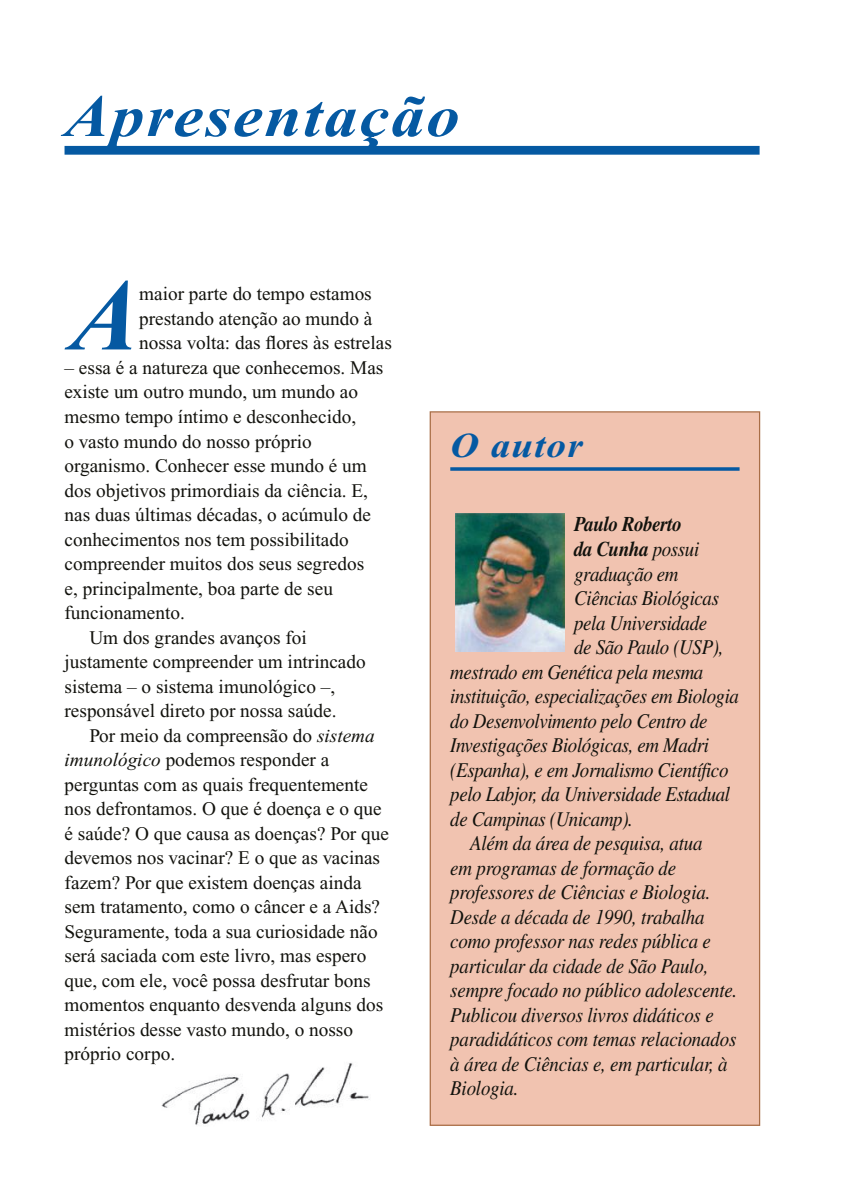
<style>
.page{position:relative;width:844px;height:1191px;background:#fff}
.page>*{position:absolute;margin:0;border:0;box-sizing:border-box;transform-origin:0 0}
.t1{font:italic 700 101.67px "Times New Roman";color:#0559a2}
.t2{font:italic 700 59.5px "Times New Roman";letter-spacing:.03em;color:#0559a2;scale:1.12 1}
.t3{font:italic 700 35px "Times New Roman";letter-spacing:.03em;color:#0559a2;scale:1.12 1}
.t4{font:italic 21px "Times";letter-spacing:-.02em;color:#12120d;scale:.9 1}
.t5{font:italic 700 21px "Times";letter-spacing:-.02em;color:#12120d;scale:.9 1}
.t6{font:19.25px/24.5px "Times New Roman";color:#12120d}
.s1{font-style:italic}
.s2{font-weight:400}
</style>
<div class="page">
<div style="left:64px;top:146px;width:695px;height:9px;background:#0559a2"></div>
<img style="left:161px;top:1063px;width:209px;height:62px">
<img style="left:161px;top:1063px;width:14px;height:1px">
<div style="left:430px;top:412px;width:329px;height:713px;background:#f1c3b0"></div>
<svg style="left:450px;top:467px;width:289px;height:4px"></svg>
<img style="left:455px;top:513px;width:109px;height:139px">
<h2 class="t2" style="left:64px;top:96px;width:354px">Apresentação</h2>
<h1 class="t1" style="left:70px;top:280px;width:69px">A</h1>
<p class="t6" style="left:139px;top:283px;width:254px">maior parte do tempo estamos prestando atenção ao mundo à nossa volta: das flores às estrelas</p>
<p class="t6" style="left:64px;top:357px;width:320px">– essa é a natureza que conhecemos. Mas</p>
<p class="t6" style="left:64px;top:381px;width:295px">existe um outro mundo, um mundo ao</p>
<p class="t6" style="left:64px;top:406px;width:293px">mesmo tempo íntimo e desconhecido,</p>
<p class="t6" style="left:64px;top:430px;width:249px">o vasto mundo do nosso próprio</p>
<p class="t6" style="left:64px;top:455px;width:304px">organismo. Conhecer esse mundo é um</p>
<p class="t6" style="left:64px;top:479px;width:305px">dos objetivos primordiais da ciência. E,</p>
<p class="t6" style="left:64px;top:504px;width:308px">nas duas últimas décadas, o acúmulo de</p>
<p class="t6" style="left:64px;top:529px;width:285px">conhecimentos nos tem possibilitado</p>
<p class="t6" style="left:64px;top:553px;width:301px">compreender muitos dos seus segredos</p>
<p class="t6" style="left:64px;top:578px;width:270px">e, principalmente, boa parte de seu</p>
<p class="t6" style="left:64px;top:602px;width:122px">funcionamento.</p>
<p class="t6" style="left:89px;top:627px;width:219px">Um dos grandes avanços foi</p>
<p class="t6" style="left:64px;top:651px;width:302px">justamente compreender um intrincado</p>
<p class="t6" style="left:64px;top:676px;width:272px">sistema – o sistema imunológico –,</p>
<p class="t6" style="left:64px;top:700px;width:273px">responsável direto por nossa saúde.</p>
<p class="t6" style="left:89px;top:725px;width:287px">Por meio da compreensão do <span class="s1">sistema</span></p>
<p class="t6" style="left:64px;top:749px;width:266px"><span class="s1">imunológico</span> podemos responder a</p>
<p class="t6" style="left:64px;top:774px;width:305px">perguntas com as quais frequentemente</p>
<p class="t6" style="left:64px;top:798px;width:319px">nos defrontamos. O que é doença e o que</p>
<p class="t6" style="left:64px;top:823px;width:326px">é saúde? O que causa as doenças? Por que</p>
<p class="t6" style="left:64px;top:847px;width:317px">devemos nos vacinar? E o que as vacinas</p>
<p class="t6" style="left:64px;top:872px;width:298px">fazem? Por que existem doenças ainda</p>
<p class="t6" style="left:64px;top:896px;width:317px">sem tratamento, como o câncer e a Aids?</p>
<p class="t6" style="left:64px;top:921px;width:314px">Seguramente, toda a sua curiosidade não</p>
<p class="t6" style="left:64px;top:945px;width:303px">será saciada com este livro, mas espero</p>
<p class="t6" style="left:64px;top:970px;width:307px">que, com ele, você possa desfrutar bons</p>
<p class="t6" style="left:64px;top:994px;width:320px">momentos enquanto desvenda alguns dos</p>
<p class="t6" style="left:64px;top:1019px;width:290px">mistérios desse vasto mundo, o nosso</p>
<p class="t6" style="left:64px;top:1043px;width:112px">próprio corpo.</p>
<h3 class="t3" style="left:450px;top:433px;width:120px">O autor</h3>
<p class="t5" style="left:574px;top:512px;width:121px">Paulo Roberto</p>
<p class="t5" style="left:574px;top:536px;width:140px">da Cunha <span class="s2">possui</span></p>
<p class="t4" style="left:574px;top:566px;width:117px">graduação em</p>
<p class="t4" style="left:574px;top:590px;width:162px">Ciências Biológicas</p>
<p class="t4" style="left:574px;top:615px;width:149px">pela Universidade</p>
<p class="t4" style="left:574px;top:639px;width:167px">de São Paulo (USP),</p>
<p class="t4" style="left:450px;top:664px;width:283px">mestrado em Genética pela mesma</p>
<p class="t4" style="left:450px;top:688px;width:322px">instituição, especializações em Biologia</p>
<p class="t4" style="left:450px;top:713px;width:287px">do Desenvolvimento pelo Centro de</p>
<p class="t4" style="left:450px;top:737px;width:289px">Investigações Biológicas, em Madri</p>
<p class="t4" style="left:450px;top:762px;width:310px">(Espanha), e em Jornalismo Científico</p>
<p class="t4" style="left:450px;top:787px;width:312px">pelo Labjor, da Universidade Estadual</p>
<p class="t4" style="left:450px;top:811px;width:204px">de Campinas (Unicamp).</p>
<p class="t4" style="left:470px;top:836px;width:259px">Além da área de pesquisa, atua</p>
<p class="t4" style="left:450px;top:860px;width:252px">em programas de formação de</p>
<p class="t4" style="left:450px;top:885px;width:291px">professores de Ciências e Biologia.</p>
<p class="t4" style="left:450px;top:909px;width:284px">Desde a década de 1990, trabalha</p>
<p class="t4" style="left:450px;top:934px;width:291px">como professor nas redes pública e</p>
<p class="t4" style="left:450px;top:958px;width:288px">particular da cidade de São Paulo,</p>
<p class="t4" style="left:450px;top:983px;width:320px">sempre focado no público adolescente.</p>
<p class="t4" style="left:450px;top:1007px;width:294px">Publicou diversos livros didáticos e</p>
<p class="t4" style="left:450px;top:1032px;width:319px">paradidáticos com temas relacionados</p>
<p class="t4" style="left:450px;top:1056px;width:309px">à área de Ciências e, em particular, à</p>
<p class="t4" style="left:450px;top:1081px;width:77px">Biologia.</p>
</div>
